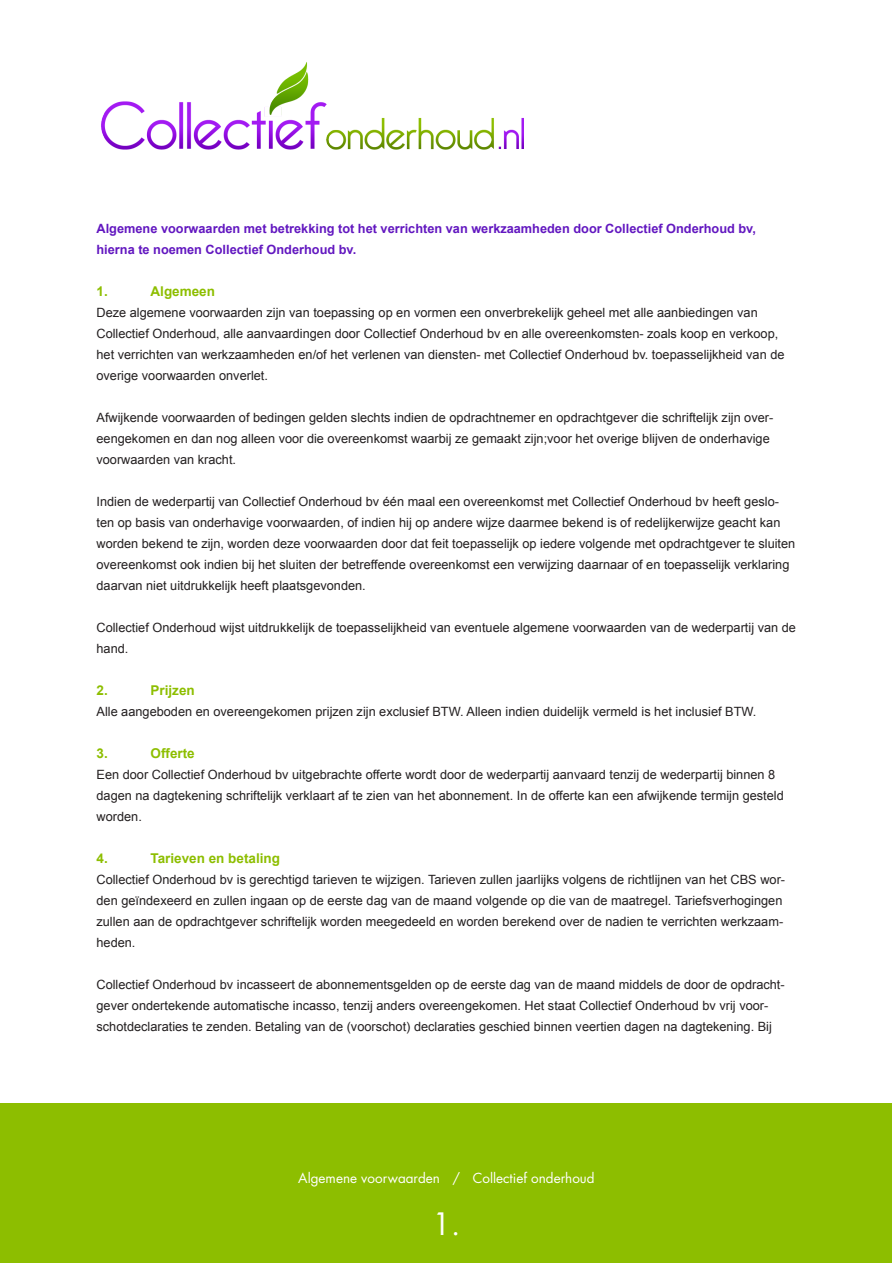
<style>
.page{position:relative;width:893px;height:1263px;background:#fff}
.page>*{position:absolute;margin:0;border:0;box-sizing:border-box;transform-origin:0 0}
.t1{font:30px "Futura Std";color:#fff}
.t2{font:700 13.5px "Arial";color:#8dbe00}
.t3{font:13.5px "Futura Std";color:#fff}
.t4{font:12.75px/21px "Arial";color:#231f20}
.t5{font:700 12.75px/21px "Arial";color:#6217c0}
</style>
<div class="page">
<img style="left:101px;top:62px;width:423px;height:88px">
<div style="left:1px;top:1103px;width:891px;height:160px;background:#8dbe00"></div>
<p class="t5" style="left:97px;top:219px;width:661px">Algemene voorwaarden met betrekking tot het verrichten van werkzaamheden door Collectief Onderhoud bv, hierna te noemen Collectief Onderhoud bv.</p>
<p class="t2" style="left:97px;top:283px;width:13px">1.</p>
<p class="t2" style="left:151px;top:283px;width:66px">Algemeen</p>
<p class="t4" style="left:97px;top:303px;width:689px">Deze algemene voorwaarden zijn van toepassing op en vormen een onverbrekelijk geheel met alle aanbiedingen van Collectief Onderhoud, alle aanvaardingen door Collectief Onderhoud bv en alle overeenkomsten- zoals koop en verkoop, het verrichten van werkzaamheden en/of het verlenen van diensten- met Collectief Onderhoud bv. toepasselijkheid van de overige voorwaarden onverlet.</p>
<p class="t4" style="left:97px;top:408px;width:678px">Afwijkende voorwaarden of bedingen gelden slechts indien de opdrachtnemer en opdrachtgever die schriftelijk zijn over&shy;eengekomen en dan nog alleen voor die overeenkomst waarbij ze gemaakt zijn;voor het overige blijven de onderhavige voorwaarden van kracht.</p>
<p class="t4" style="left:97px;top:492px;width:700px">Indien de wederpartij van Collectief Onderhoud bv één maal een overeenkomst met Collectief Onderhoud bv heeft geslo&shy;ten op basis van onderhavige voorwaarden, of indien hij op andere wijze daarmee bekend is of redelijkerwijze geacht kan worden bekend te zijn, worden deze voorwaarden door dat feit toepasselijk op iedere volgende met opdrachtgever te sluiten overeenkomst ook indien bij het sluiten der betreffende overeenkomst een verwijzing daarnaar of en toepasselijk verklaring daarvan niet uitdrukkelijk heeft plaatsgevonden.</p>
<p class="t4" style="left:97px;top:618px;width:701px">Collectief Onderhoud wijst uitdrukkelijk de toepasselijkheid van eventuele algemene voorwaarden van de wederpartij van de hand.</p>
<p class="t2" style="left:97px;top:682px;width:13px">2.</p>
<p class="t2" style="left:151px;top:682px;width:46px">Prijzen</p>
<p class="t4" style="left:97px;top:702px;width:661px">Alle aangeboden en overeengekomen prijzen zijn exclusief BTW. Alleen indien duidelijk vermeld is het inclusief BTW.</p>
<p class="t2" style="left:97px;top:745px;width:13px">3.</p>
<p class="t2" style="left:151px;top:745px;width:46px">Offerte</p>
<p class="t4" style="left:97px;top:765px;width:689px">Een door Collectief Onderhoud bv uitgebrachte offerte wordt door de wederpartij aanvaard tenzij de wederpartij binnen 8 dagen na dagtekening schriftelijk verklaart af te zien van het abonnement. In de offerte kan een afwijkende termijn gesteld worden.</p>
<p class="t2" style="left:97px;top:850px;width:13px">4.</p>
<p class="t2" style="left:151px;top:850px;width:131px">Tarieven en betaling</p>
<p class="t4" style="left:97px;top:870px;width:690px">Collectief Onderhoud bv is gerechtigd tarieven te wijzigen. Tarieven zullen jaarlijks volgens de richtlijnen van het CBS wor&shy;den geïndexeerd en zullen ingaan op de eerste dag van de maand volgende op die van de maatregel. Tariefsverhogingen zullen aan de opdrachtgever schriftelijk worden meegedeeld en worden berekend over de nadien te verrichten werkzaam&shy;heden.</p>
<p class="t4" style="left:97px;top:975px;width:690px">Collectief Onderhoud bv incasseert de abonnementsgelden op de eerste dag van de maand middels de door de opdracht&shy;gever ondertekende automatische incasso, tenzij anders overeengekomen. Het staat Collectief Onderhoud bv vrij voor&shy;schotdeclaraties te zenden. Betaling van de (voorschot) declaraties geschied binnen veertien dagen na dagtekening. Bij</p>
<p class="t3" style="left:298px;top:1169px;width:298px">Algemene voorwaarden / Collectief onderhoud</p>
<p class="t1" style="left:433px;top:1205px;width:29px">1.</p>
</div>
